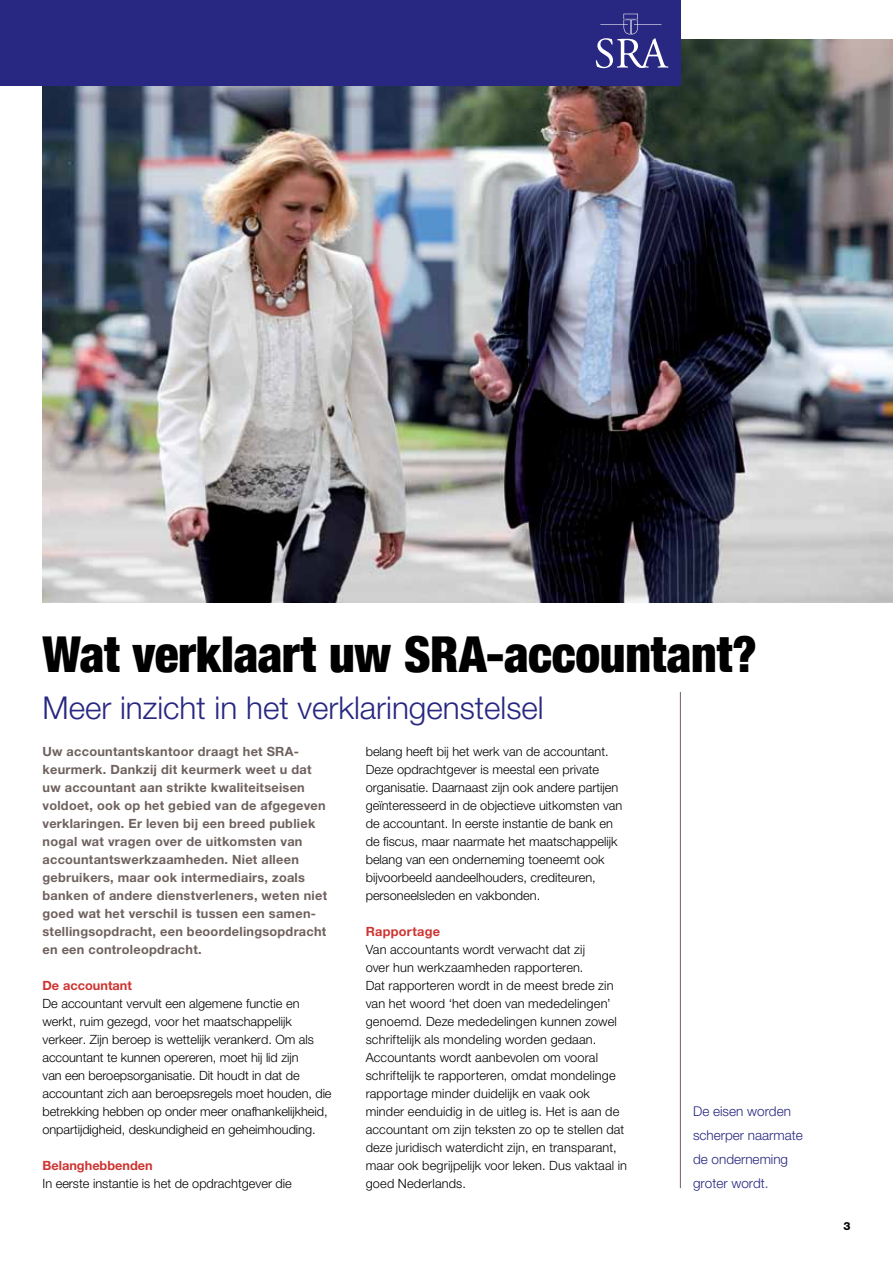
<style>
.page{position:relative;width:893px;height:1263px;background:#fff}
.page>*{position:absolute;margin:0;border:0;box-sizing:border-box;transform-origin:0 0}
.t1{font:900 condensed 49.5px "Helvetica Neue";letter-spacing:-.005em;color:#000}
.t2{font:300 31.5px "Helvetica Neue LT";color:#282781}
.t3{font:300 13.5px/24px "Helvetica Neue LT";color:#282781}
.t4{font:300 12.75px/18px "Helvetica Neue LT";color:#000}
.t5{font:700 12.75px/18px "Helvetica Neue";letter-spacing:.02em;color:#6e615e}
.t6{font:700 12.75px "Helvetica Neue";color:#ce3431}
.t7{font:700 12.75px "Helvetica Neue";letter-spacing:.02em;color:#ce3431}
.t8{font:800 11.25px "Helvetica Neue";color:#000}
</style>
<div class="page">
<hr style="left:680px;top:0;width:1px;height:1188px;background:#6e615e">
<div style="left:534px;top:588px;width:220px;height:103px;background:#fff"></div>
<img style="left:43px;top:40px;width:850px;height:562px">
<div style="left:0;top:0;width:680px;height:85px;background:#282781"></div>
<svg style="left:596px;top:14px;width:72px;height:54px"></svg>
<h1 class="t1" style="left:43px;top:614px;width:716px">Wat verklaart uw SRA-accountant?</h1>
<h2 class="t2" style="left:43px;top:688px;width:503px">Meer inzicht in het verklaringenstelsel</h2>
<p class="t5" style="left:43px;top:742px;width:286px">Uw accountantskantoor draagt het SRA&shy;keurmerk. Dankzij dit keurmerk weet u dat uw accountant aan strikte kwaliteitseisen voldoet, ook op het gebied van de afgegeven verklaringen. Er leven bij een breed publiek nogal wat vragen over de uitkomsten van accountantswerkzaamheden. Niet alleen gebruikers, maar ook intermediairs, zoals banken of andere dienstverleners, weten niet goed wat het verschil is tussen een samen&shy;stellingsopdracht, een beoordelingsopdracht en een controleopdracht.</p>
<p class="t6" style="left:43px;top:978px;width:91px">De accountant</p>
<p class="t4" style="left:43px;top:994px;width:291px">De accountant vervult een algemene functie en werkt, ruim gezegd, voor het maatschappelijk verkeer. Zijn beroep is wettelijk verankerd. Om als accountant te kunnen opereren, moet hij lid zijn<br>van een beroepsorganisatie. Dit houdt in dat de accountant zich aan beroepsregels moet houden, die betrekking hebben op onder meer onafhankelijkheid, onpartijdigheid, deskundigheid en geheimhouding.</p>
<p class="t6" style="left:43px;top:1158px;width:112px">Belanghebbenden</p>
<p class="t4" style="left:43px;top:1174px;width:251px">In eerste instantie is het de opdrachtgever die</p>
<p class="t4" style="left:366px;top:742px;width:258px">belang heeft bij het werk van de accountant.<br>Deze opdrachtgever is meestal een private organisatie. Daarnaast zijn ook andere partijen geïnteresseerd in de objectieve uitkomsten van de accountant. In eerste instantie de bank en de fiscus, maar naarmate het maatschappelijk belang van een onderneming toeneemt ook bijvoorbeeld aandeelhouders, crediteuren, personeelsleden en vakbonden.</p>
<p class="t7" style="left:366px;top:924px;width:76px">Rapportage</p>
<p class="t4" style="left:366px;top:940px;width:263px">Van accountants wordt verwacht dat zij<br>over hun werkzaamheden rapporteren.<br>Dat rapporteren wordt in de meest brede zin van het woord ‘het doen van mededelingen’ genoemd. Deze mededelingen kunnen zowel schriftelijk als mondeling worden gedaan.<br>Accountants wordt aanbevolen om vooral schriftelijk te rapporteren, omdat mondelinge rapportage minder duidelijk en vaak ook minder eenduidig in de uitleg is. Het is aan de accountant om zijn teksten zo op te stellen dat deze juridisch waterdicht zijn, en transparant, maar ook begrijpelijk voor leken. Dus vaktaal in goed Nederlands.</p>
<p class="t3" style="left:693px;top:1099px;width:111px">De eisen worden scherper naarmate de onderneming groter wordt.</p>
<p class="t8" style="left:843px;top:1220px;width:9px">3</p>
</div>
